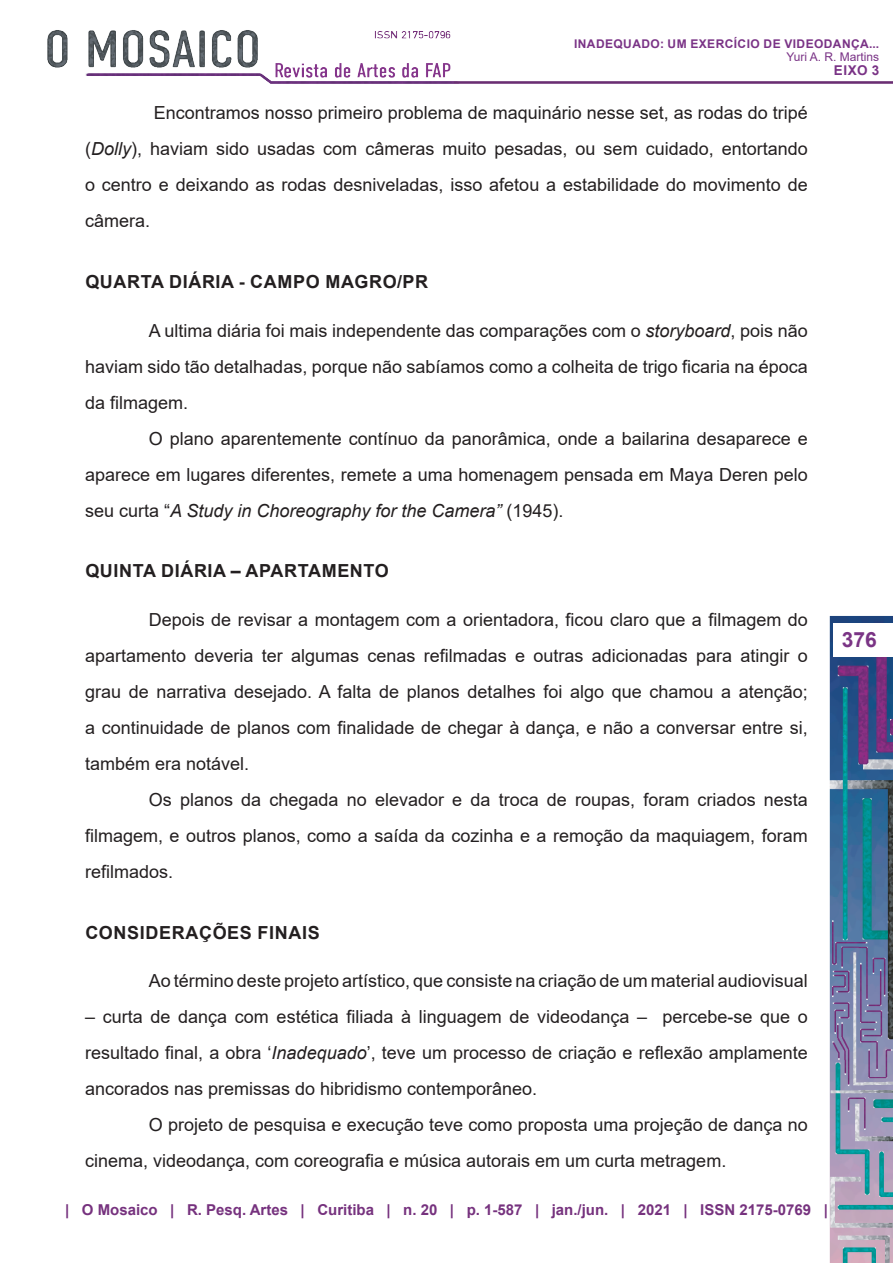
<style>
.page{position:relative;width:893px;height:1263px;background:#fff}
.page>*{position:absolute;margin:0;border:0;box-sizing:border-box;transform-origin:0 0}
.t1{font:700 21px "Arial";color:#7a3485}
.Corpo{font:18px/36px "Arial";color:#231f20;text-align:justify}
.Título_2{font:700 18px "Arial";letter-spacing:.035em;color:#231f20}
.t2{font:700 15px "Arial";color:#76327e}
.t3{font:700 13.5px "Arial";color:#7a3386}
.t4{font:700 12px "Arial";letter-spacing:.035em;color:#7a3386}
.t5{font:12px "Arial";color:#7a3386}
.s1{font-style:italic}
</style>
<div class="page">
<img style="left:47px;top:30px;width:846px;height:1233px">
<div style="left:833px;top:623px;width:60px;height:34px;background:#fff"></div>
<p class="t4" style="left:574px;top:35px;width:306px">INADEQUADO: UM EXERCÍCIO DE VIDEODANÇA...</p>
<p class="t5" style="left:786px;top:49px;width:94px">Yuri A. R. Martins</p>
<p class="t3" style="left:834px;top:60px;width:19px">Eixo</p>
<p class="t3" style="left:872px;top:60px;width:9px">3</p>
<p class="Corpo" style="left:85px;top:95px;width:724px;text-indent:69px">Encontramos nosso primeiro problema de maquinário nesse set, as rodas do tripé (<span class="s1">Dolly</span>), haviam sido usadas com câmeras muito pesadas, ou sem cuidado, entortando o centro e deixando as rodas desniveladas, isso afetou a estabilidade do movimento de câmera.</p>
<p class="Título_2" style="left:85px;top:269px;width:344px">QUARTA DIÁRIA - CAMPO MAGRO/PR</p>
<p class="Corpo" style="left:85px;top:312px;width:724px;text-indent:64px">A ultima diária foi mais independente das comparações com o <span class="s1">storyboard</span>, pois não haviam sido tão detalhadas, porque não sabíamos como a colheita de trigo ficaria na época da filmagem.</p>
<p class="Corpo" style="left:85px;top:420px;width:724px;text-indent:64px">O plano aparentemente contínuo da panorâmica, onde a bailarina desaparece e aparece em lugares diferentes, remete a uma homenagem pensada em Maya Deren pelo seu curta “<span class="s1">A Study in Choreography for the Camera”</span> (1945).</p>
<p class="Título_2" style="left:85px;top:558px;width:305px">QUINTA DIÁRIA – APARTAMENTO</p>
<p class="Corpo" style="left:85px;top:602px;width:724px;text-indent:64px">Depois de revisar a montagem com a orientadora, ficou claro que a filmagem do apartamento deveria ter algumas cenas refilmadas e outras adicionadas para atingir o grau de narrativa desejado. A falta de planos detalhes foi algo que chamou a atenção; a continuidade de planos com finalidade de chegar à dança, e não a conversar entre si, também era notável.</p>
<p class="Corpo" style="left:85px;top:782px;width:724px;text-indent:64px">Os planos da chegada no elevador e da troca de roupas, foram criados nesta filmagem, e outros planos, como a saída da cozinha e a remoção da maquiagem, foram refilmados.</p>
<p class="t1" style="left:842px;top:625px;width:37px">376</p>
<p class="Título_2" style="left:85px;top:919px;width:236px">CONSIDERAÇÕES FINAIS</p>
<p class="Corpo" style="left:149px;top:963px;width:660px">Ao término deste projeto artístico, que consiste na criação de um material audiovisual</p>
<p class="Corpo" style="left:85px;top:999px;width:724px">– curta de dança com estética filiada à linguagem de videodança – percebe-se que o resultado final, a obra ‘<span class="s1">Inadequado</span>’, teve um processo de criação e reflexão amplamente ancorados nas premissas do hibridismo contemporâneo.</p>
<p class="Corpo" style="left:85px;top:1107px;width:724px;text-indent:64px">O projeto de pesquisa e execução teve como proposta uma projeção de dança no cinema, videodança, com coreografia e música autorais em um curta metragem.</p>
<p class="t2" style="left:65px;top:1199px;width:764px">| O Mosaico | R. Pesq. Artes | Curitiba | n. 20 | p. 1-587 | jan./jun. | 2021 | ISSN 2175-0769 |</p>
</div>
